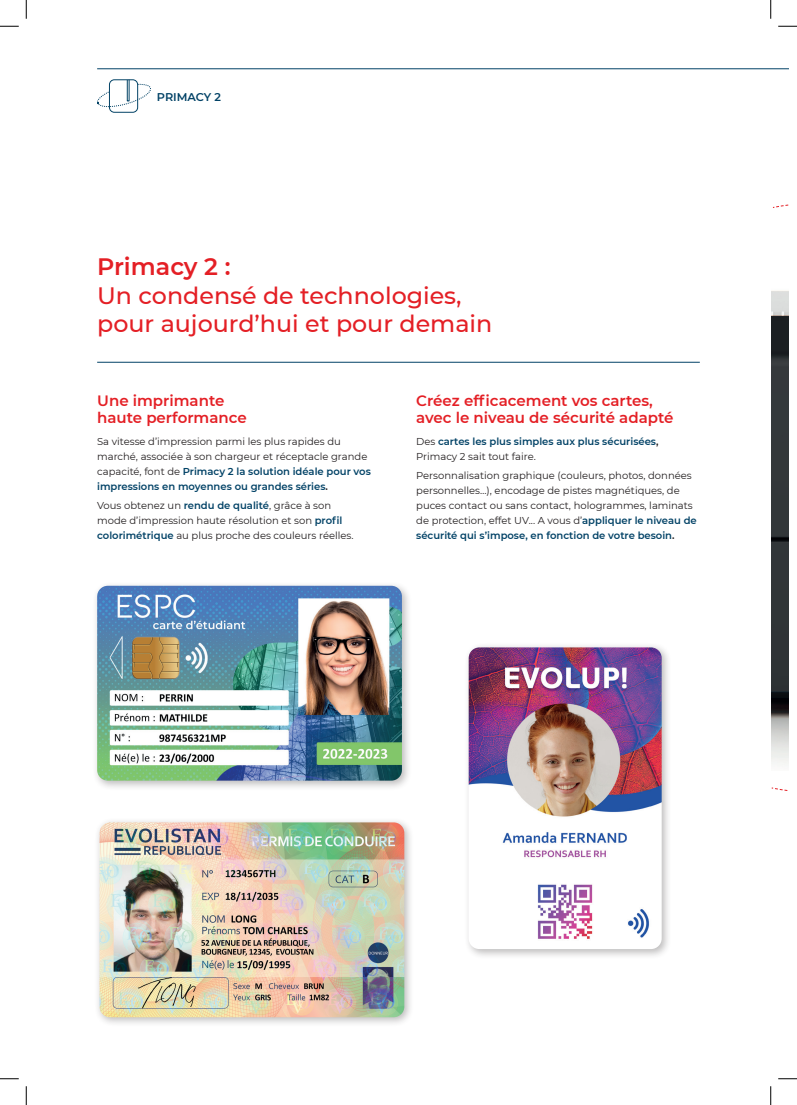
<style>
.page{position:relative;width:797px;height:1105px;background:#fff}
.page>*{position:absolute;margin:0;border:0;box-sizing:border-box;transform-origin:0 0}
.t1{font:500 23.75px/28.5px "Montserrat";color:#e41f25}
.t2{font:600 23.75px "Montserrat";letter-spacing:-.005em;color:#e41f25}
.t3{font:600 15px/17.5px "Montserrat";color:#e41f25}
.t4{font:600 11.25px "Montserrat";letter-spacing:-.005em;color:#024266}
.t5{font:10px/15px "Montserrat";color:#231f20}
.t6{font:600 10px/15px "Montserrat";color:#024266}
.s1{font-weight:600;color:#024266}
.s2{font-weight:600}
.s3{font-weight:400;color:#231f20}
.s4{color:#231f20}
</style>
<div class="page">
<div style="left:92px;top:581px;width:320px;height:210px;background:#231f20;opacity:.3"></div>
<img style="left:97px;top:586px;width:305px;height:195px">
<svg style="left:771px;top:204px;width:17px;height:587px"></svg>
<hr style="left:97px;top:68px;width:691px;height:1px;background:#024266">
<hr style="left:97px;top:362px;width:602px;height:1px;background:#024266">
<div style="left:463px;top:642px;width:208px;height:317px;background:#231f20;opacity:.3"></div>
<img style="left:468px;top:647px;width:193px;height:302px">
<div style="left:95px;top:817px;width:319px;height:210px;background:#231f20;opacity:.3"></div>
<img style="left:99px;top:822px;width:305px;height:195px">
<div style="left:109px;top:79px;width:29px;height:33px;border:1px solid #034366;border-radius:5px"></div>
<div style="left:127px;top:79px;width:2px;height:22px;border:1px solid #034366"></div>
<svg style="left:97px;top:84px;width:54px;height:25px"></svg>
<svg style="left:0;top:25px;width:19px;height:2px"></svg>
<svg style="left:778px;top:25px;width:19px;height:2px"></svg>
<svg style="left:0;top:1078px;width:19px;height:1px"></svg>
<svg style="left:778px;top:1078px;width:19px;height:1px"></svg>
<svg style="left:25px;top:0;width:2px;height:19px"></svg>
<svg style="left:25px;top:1086px;width:2px;height:19px"></svg>
<svg style="left:770px;top:0;width:1px;height:19px"></svg>
<svg style="left:770px;top:1086px;width:1px;height:19px"></svg>
<p class="t4" style="left:157px;top:89px;width:66px">PRIMACY 2</p>
<h1 class="t2" style="left:97px;top:250px;width:135px">Primacy 2 :</h1>
<h1 class="t1" style="left:97px;top:280px;width:397px">Un condensé de technologies, pour aujourd’hui et pour demain</h1>
<h2 class="t3" style="left:97px;top:391px;width:151px">Une imprimante haute performance</h2>
<p class="t5" style="left:97px;top:434px;width:275px">Sa vitesse d’impression parmi les plus rapides du marché, associée à son chargeur et réceptacle grande capacité, font de <span class="s1">Primacy 2 la solution idéale pour vos impressions en moyennes ou grandes séries</span><span class="s2">.</span></p>
<p class="t5" style="left:97px;top:497px;width:258px">Vous obtenez un <span class="s1">rendu de qualité</span>, grâce à son mode d’impression haute résolution et son <span class="s1">profil colorimétrique</span> au plus proche des couleurs réelles.</p>
<h2 class="t3" style="left:416px;top:391px;width:259px">Créez efficacement vos cartes, avec le niveau de sécurité adapté</h2>
<p class="t6" style="left:416px;top:434px;width:244px"><span class="s3">Des</span> cartes les plus simples aux plus sécurisées<span class="s4">,<br></span><span class="s3">Primacy 2 sait tout faire.</span></p>
<p class="t5" style="left:416px;top:467px;width:282px">Personnalisation graphique (couleurs, photos, données personnelles…), encodage de pistes magnétiques, de puces contact ou sans contact, hologrammes, laminats de protection, effet UV... A vous d’<span class="s1">appliquer le niveau de sécurité qui s’impose, en fonction de votre besoin</span><span class="s2">.</span></p>
</div>
